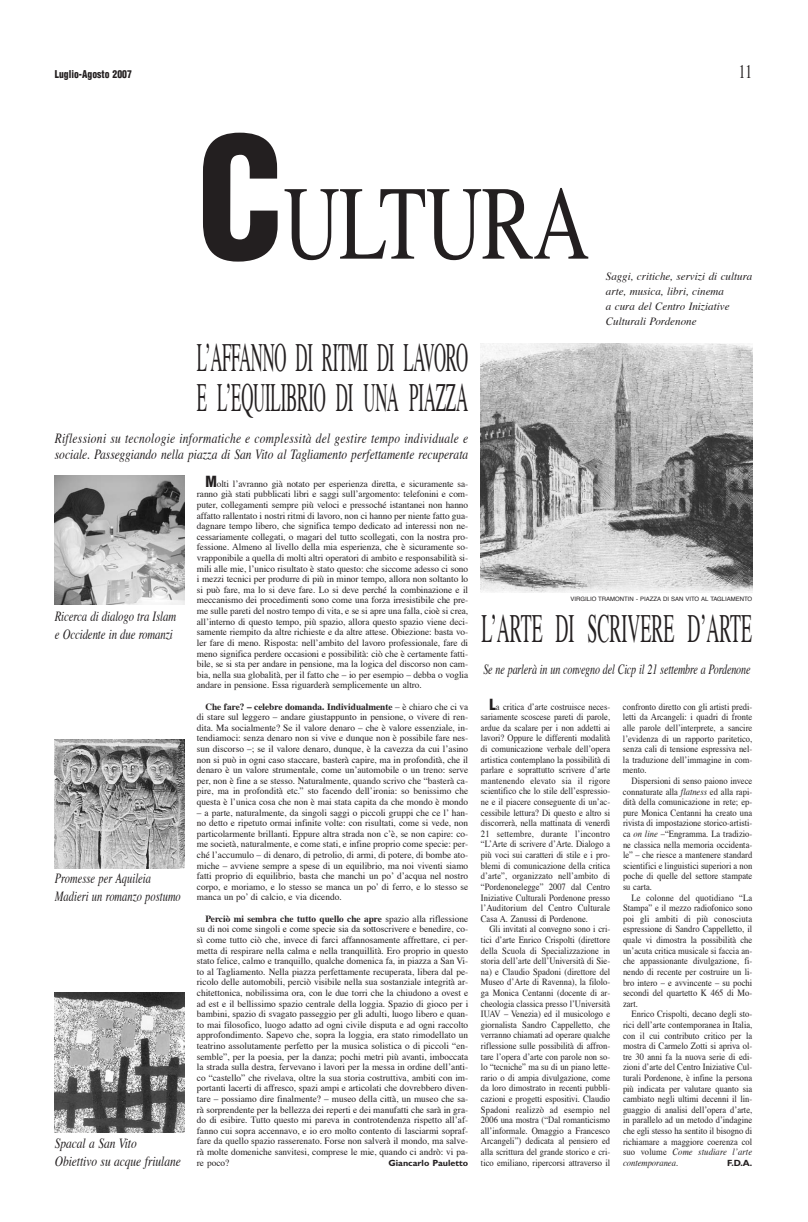
<style>
.page{position:relative;width:808px;height:1222px;background:#fff}
.page>*{position:absolute;margin:0;border:0;box-sizing:border-box;transform-origin:0 0}
.t1{font:105px "Times";letter-spacing:-.01em;color:#231f20;scale:.74 1}
.t2{font:40px/40px "Times";letter-spacing:-.01em;color:#231f20;scale:.42 1}
.t3{font:40px "Times";letter-spacing:-.01em;color:#231f20;scale:.45 1}
.t4{font:19px "Times";color:#231f20;scale:.7 1}
.t5{font:italic 14px/16px "Times";color:#231f20;scale:.82 1}
.t6{font:italic 14px "Times";color:#231f20;scale:.72 1}
.t7{font:italic 14px/18px "Times";color:#231f20;scale:.77 1}
.t8{font:italic 14px/18px "Times";color:#231f20;scale:.75 1}
.t9{font:italic 11px/14.9px "Times";color:#231f20}
.t10{font:900 condensed 10.5px "Helvetica";color:#231f20;scale:.92 1}
.t11{font:9.5px/10.6px "Times";color:#231f20;text-align:justify}
.t12{font:9.5px/10.6px "Times";color:#231f20;text-align:justify;scale:.9 1}
.t13{font:700 9px "Gill Sans";color:#231f20}
.t14{font:6px "Helvetica";color:#231f20}
.s1{font-family:"Helvetica";font-weight:900;font-stretch:condensed;font-size:164px}
.s2{font-family:"Helvetica";font-weight:900;font-stretch:condensed;font-size:15px}
.s3{font-weight:700}
.s4{font-style:italic}
</style>
<div class="page">
<img style="left:55px;top:475px;width:129px;height:129px">
<img style="left:55px;top:739px;width:129px;height:129px">
<img style="left:55px;top:993px;width:129px;height:139px">
<img style="left:481px;top:343px;width:271px;height:250px">
<p class="t10" style="left:55px;top:70px;width:85px">Luglio-Agosto 2007</p>
<h3 class="t4" style="left:739px;top:63px;width:20px">11</h3>
<h1 class="t1" style="left:197px;top:180px;width:532px"><span class="s1">C</span>ULTURA</h1>
<h2 class="t2" style="left:197px;top:341px;width:647px">L’AFFANNO DI RITMI DI LAVORO<br>E L’EQUILIBRIO DI UNA PIAZZA</h2>
<h3 class="t5" style="left:55px;top:432px;width:506px">Riflessioni su tecnologie informatiche e complessità del gestire tempo individuale e sociale. Passeggiando nella piazza di San Vito al Tagliamento perfettamente recuperata</h3>
<p class="t9" style="left:606px;top:270px;width:148px">Saggi, critiche, servizi di cultura arte, musica, libri, cinema<br>a cura del Centro Iniziative<br>Culturali Pordenone</p>
<h3 class="t7" style="left:55px;top:608px;width:159px">Ricerca di dialogo tra Islam e Occidente in due romanzi</h3>
<h3 class="t8" style="left:55px;top:871px;width:170px">Promesse per Aquileia<br>Madieri un romanzo postumo</h3>
<h3 class="t5" style="left:55px;top:1135px;width:155px;line-height:18px">Spacal a San Vito<br>Obiettivo su acque friulane</h3>
<p class="t11" style="left:197px;top:479px;width:273px;text-indent:9px"><span class="s2">M</span>olti l’avranno già notato per esperienza diretta, e sicuramente sa&shy;ranno già stati pubblicati libri e saggi sull’argomento: telefonini e com&shy;puter, collegamenti sempre più veloci e pressoché istantanei non hanno affatto rallentato i nostri ritmi di lavoro, non ci hanno per niente fatto gua&shy;dagnare tempo libero, che significa tempo dedicato ad interessi non ne&shy;cessariamente collegati, o magari del tutto scollegati, con la nostra pro&shy;fessione. Almeno al livello della mia esperienza, che è sicuramente so&shy;vrapponibile a quella di molti altri operatori di ambito e responsabilità si&shy;mili alle mie, l’unico risultato è stato questo: che siccome adesso ci sono i mezzi tecnici per produrre di più in minor tempo, allora non soltanto lo si può fare, ma lo si deve fare. Lo si deve perché la combinazione e il meccanismo dei procedimenti sono come una forza irresistibile che pre&shy;me sulle pareti del nostro tempo di vita, e se si apre una falla, cioè si crea, all’interno di questo tempo, più spazio, allora questo spazio viene deci&shy;samente riempito da altre richieste e da altre attese. Obiezione: basta vo&shy;ler fare di meno. Risposta: nell’ambito del lavoro professionale, fare di meno significa perdere occasioni e possibilità: ciò che è certamente fatti&shy;bile, se si sta per andare in pensione, ma la logica del discorso non cam&shy;bia, nella sua globalità, per il fatto che – io per esempio – debba o voglia andare in pensione. Essa riguarderà semplicemente un altro.</p>
<p class="t11" style="left:197px;top:702px;width:273px;text-indent:9px"><span class="s3">Che fare? – celebre domanda. Individualmente</span> – è chiaro che ci va di stare sul leggero – andare giustappunto in pensione, o vivere di ren&shy;dita. Ma socialmente? Se il valore denaro – che è valore essenziale, in&shy;tendiamoci: senza denaro non si vive e dunque non è possibile fare nes&shy;sun discorso –; se il valore denaro, dunque, è la cavezza da cui l’asino non si può in ogni caso staccare, basterà capire, ma in profondità, che il denaro è un valore strumentale, come un’automobile o un treno: serve per, non è fine a se stesso. Naturalmente, quando scrivo che “basterà ca&shy;pire, ma in profondità etc.” sto facendo dell’ironia: so benissimo che questa è l’unica cosa che non è mai stata capita da che mondo è mondo</p>
<p class="t11" style="left:197px;top:808px;width:273px">– a parte, naturalmente, da singoli saggi o piccoli gruppi che ce l’ han&shy;no detto e ripetuto ormai infinite volte: con risultati, come si vede, non particolarmente brillanti. Eppure altra strada non c’è, se non capire: co&shy;me società, naturalmente, e come stati, e infine proprio come specie: per&shy;ché l’accumulo – di denaro, di petrolio, di armi, di potere, di bombe ato&shy;miche – avviene sempre a spese di un equilibrio, ma noi viventi siamo fatti proprio di equilibrio, basta che manchi un po’ d’acqua nel nostro corpo, e moriamo, e lo stesso se manca un po’ di ferro, e lo stesso se manca un po’ di calcio, e via dicendo.</p>
<p class="t11" style="left:197px;top:914px;width:273px;text-indent:9px"><span class="s3">Perciò mi sembra che tutto quello che apre</span> spazio alla riflessione su di noi come singoli e come specie sia da sottoscrivere e benedire, co&shy;sì come tutto ciò che, invece di farci affannosamente affrettare, ci per&shy;metta di respirare nella calma e nella tranquillità. Ero proprio in questo stato felice, calmo e tranquillo, qualche domenica fa, in piazza a San Vi&shy;to al Tagliamento. Nella piazza perfettamente recuperata, libera dal pe&shy;ricolo delle automobili, perciò visibile nella sua sostanziale integrità ar&shy;chitettonica, nobilissima ora, con le due torri che la chiudono a ovest e ad est e il bellissimo spazio centrale della loggia. Spazio di gioco per i bambini, spazio di svagato passeggio per gli adulti, luogo libero e quan&shy;to mai filosofico, luogo adatto ad ogni civile disputa e ad ogni raccolto approfondimento. Sapevo che, sopra la loggia, era stato rimodellato un teatrino assolutamente perfetto per la musica solistica o di piccoli “en&shy;semble”, per la poesia, per la danza; pochi metri più avanti, imboccata la strada sulla destra, fervevano i lavori per la messa in ordine dell’anti&shy;co “castello” che rivelava, oltre la sua storia costruttiva, ambiti con im&shy;portanti lacerti di affresco, spazi ampi e articolati che dovrebbero diven&shy;tare – possiamo dire finalmente? – museo della città, un museo che sa&shy;rà sorprendente per la bellezza dei reperti e dei manufatti che sarà in gra&shy;do di esibire. Tutto questo mi pareva in controtendenza rispetto all’af&shy;fanno cui sopra accennavo, e io ero molto contento di lasciarmi sopraf&shy;fare da quello spazio rasserenato. Forse non salverà il mondo, ma salve&shy;rà molte domeniche sanvitesi, comprese le mie, quando ci andrò: vi pa&shy;re poco?</p>
<p class="t13" style="left:388px;top:1159px;width:81px">Giancarlo Pauletto</p>
<p class="t14" style="left:570px;top:596px;width:183px">VIRGILIO TRAMONTIN - PIAZZA DI SAN VITO AL TAGLIAMENTO</p>
<h2 class="t3" style="left:481px;top:612px;width:603px">L’ARTE DI SCRIVERE D’ARTE</h2>
<h3 class="t6" style="left:483px;top:664px;width:372px">Se ne parlerà in un convegno del Cicp il 21 settembre a Pordenone</h3>
<p class="t12" style="left:481px;top:702px;width:145px;text-indent:9px"><span class="s2">L</span>a critica d’arte costruisce neces&shy;sariamente scoscese pareti di parole, ardue da scalare per i non addetti ai lavori? Oppure le differenti modalità di comunicazione verbale dell’opera artistica contemplano la possibilità di parlare e soprattutto scrivere d’arte mantenendo elevato sia il rigore scientifico che lo stile dell’espressio&shy;ne e il piacere conseguente di un’ac&shy;cessibile lettura? Di questo e altro si discorrerà, nella mattinata di venerdì 21 settembre, durante l’incontro “L’Arte di scrivere d’Arte. Dialogo a più voci sui caratteri di stile e i pro&shy;blemi di comunicazione della critica d’arte”, organizzato nell’ambito di “Pordenonelegge” 2007 dal Centro Iniziative Culturali Pordenone presso l’Auditorium del Centro Culturale Casa A. Zanussi di Pordenone.</p>
<p class="t12" style="left:481px;top:924px;width:145px;text-indent:9px">Gli invitati al convegno sono i cri&shy;tici d’arte Enrico Crispolti (direttore della Scuola di Specializzazione in storia dell’arte dell’Università di Sie&shy;na) e Claudio Spadoni (direttore del Museo d’Arte di Ravenna), la filolo&shy;ga Monica Centanni (docente di ar&shy;cheologia classica presso l’Università IUAV – Venezia) ed il musicologo e giornalista Sandro Cappelletto, che verranno chiamati ad operare qualche riflessione sulle possibilità di affron&shy;tare l’opera d’arte con parole non so&shy;lo “tecniche” ma su di un piano lette&shy;rario o di ampia divulgazione, come da loro dimostrato in recenti pubbli&shy;cazioni e progetti espositivi. Claudio Spadoni realizzò ad esempio nel 2006 una mostra (“Dal romanticismo all’informale. Omaggio a Francesco Arcangeli”) dedicata al pensiero ed alla scrittura del grande storico e cri&shy;tico emiliano, ripercorsi attraverso il</p>
<p class="t12" style="left:623px;top:702px;width:145px">confronto diretto con gli artisti predi&shy;letti da Arcangeli: i quadri di fronte alle parole dell’interprete, a sancire l’evidenza di un rapporto paritetico, senza cali di tensione espressiva nel&shy;la traduzione dell’immagine in com&shy;mento.</p>
<p class="t12" style="left:623px;top:776px;width:145px;text-indent:9px">Dispersioni di senso paiono invece connaturate alla <span class="s4">flatness</span> ed alla rapi&shy;dità della comunicazione in rete; ep&shy;pure Monica Centanni ha creato una rivista di impostazione storico-artisti&shy;ca <span class="s4">on line</span> –“Engramma. La tradizio&shy;ne classica nella memoria occidenta&shy;le” – che riesce a mantenere standard scientifici e linguistici superiori a non poche di quelle del settore stampate su carta.</p>
<p class="t12" style="left:623px;top:893px;width:145px;text-indent:9px">Le colonne del quotidiano “La Stampa” e il mezzo radiofonico sono poi gli ambiti di più conosciuta espressione di Sandro Cappelletto, il quale vi dimostra la possibilità che un’acuta critica musicale si faccia an&shy;che appassionante divulgazione, fi&shy;nendo di recente per costruire un li&shy;bro intero – e avvincente – su pochi secondi del quartetto K 465 di Mo&shy;zart.</p>
<p class="t12" style="left:623px;top:1009px;width:145px;text-indent:9px">Enrico Crispolti, decano degli sto&shy;rici dell’arte contemporanea in Italia, con il cui contributo critico per la mostra di Carmelo Zotti si apriva ol&shy;tre 30 anni fa la nuova serie di edi&shy;zioni d’arte del Centro Iniziative Cul&shy;turali Pordenone, è infine la persona più indicata per valutare quanto sia cambiato negli ultimi decenni il lin&shy;guaggio di analisi dell’opera d’arte, in parallelo ad un metodo d’indagine che egli stesso ha sentito il bisogno di richiamare a maggiore coerenza col suo volume <span class="s4">Come studiare l’arte contemporanea</span>.</p>
<p class="t13" style="left:727px;top:1159px;width:27px">F.D.A.</p>
</div>
